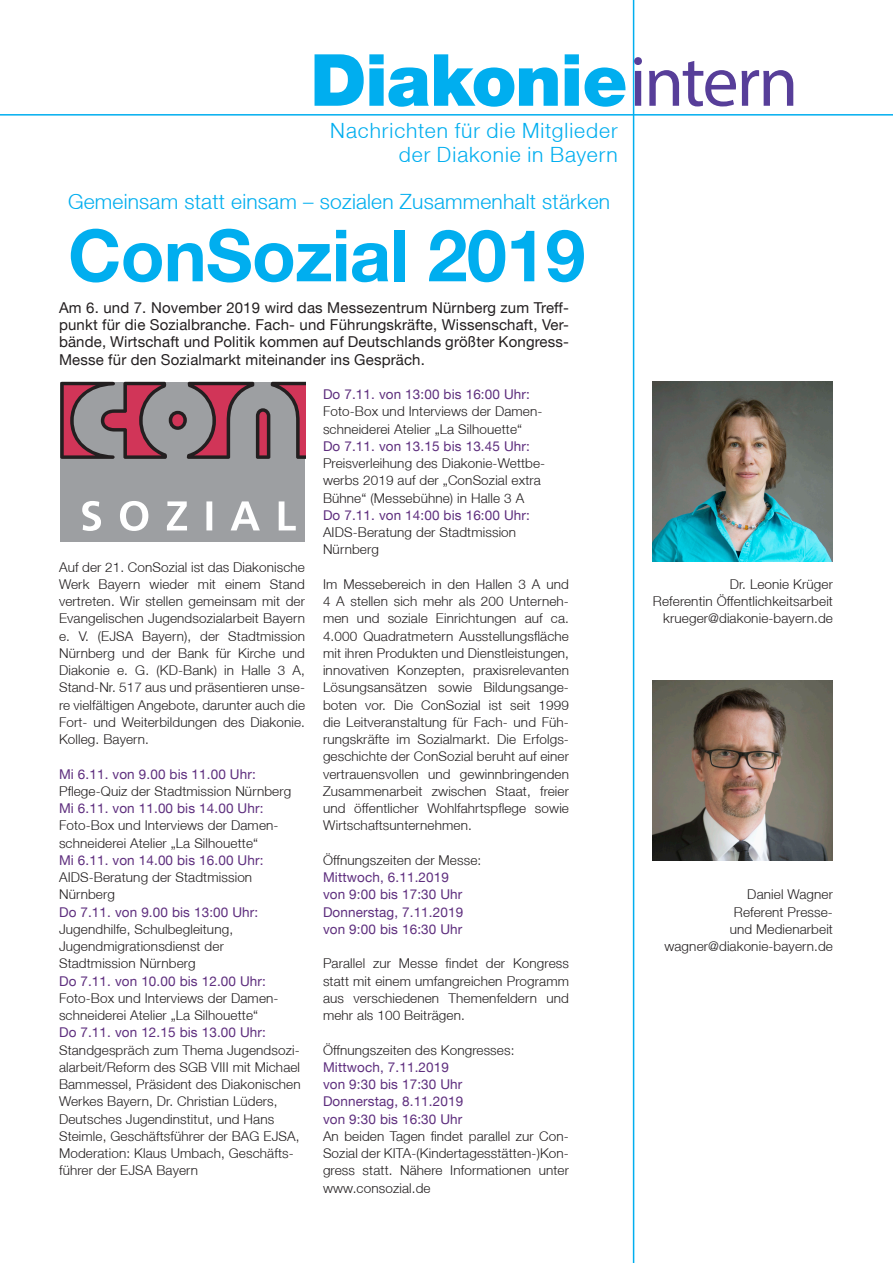
<style>
.page{position:relative;width:893px;height:1263px;background:#fff}
.page>*{position:absolute;margin:0;border:0;box-sizing:border-box;transform-origin:0 0}
.t1{font:900 72px "Helvetica Neue LT";letter-spacing:-.015em;color:#00aeef}
.t2{font:700 72px "Helvetica Neue LT";letter-spacing:-.01em;color:#00aeef}
.t3{font:300 21px "Helvetica Neue LT";letter-spacing:.01em;color:#00aeef}
.t4{font:300 21px/24px "Helvetica Neue LT";letter-spacing:.045em;color:#00aeef;text-align:right}
.t5{font:15px/17.2px "Helvetica Neue LT";letter-spacing:.01em;color:#231f20;text-align:justify}
.t6{font:300 13.5px/17.2px "Helvetica Neue LT";letter-spacing:.01em;color:#231f20}
.t7{font:13.5px "Helvetica Neue LT";letter-spacing:.01em;color:#5e2e7e}
.s1{font-family:"Myriad Pro";font-weight:400;color:#573e99}
.s2{font-weight:400;color:#5e2e7e}
</style>
<div class="page">
<svg style="left:633px;top:0;width:200px;height:1263px"></svg>
<hr style="left:0;top:114px;width:893px;height:2px;background:#00aeef">
<div style="left:60px;top:382px;width:245px;height:160px;background:#9d9fa2"></div>
<svg style="left:60px;top:382px;width:245px;height:77px"></svg>
<svg style="left:82px;top:501px;width:214px;height:30px"></svg>
<img style="left:653px;top:680px;width:180px;height:180px">
<img style="left:653px;top:382px;width:180px;height:180px">
<h1 class="t1" style="left:310px;top:37px;width:489px">Diakonie <span class="s1">intern</span></h1>
<h2 class="t4" style="left:330px;top:118px;width:289px">Nachrichten für die Mitglieder der Diakonie in Bayern</h2>
<p class="t3" style="left:68px;top:189px;width:543px">Gemeinsam statt einsam – sozialen Zusammenhalt stärken</p>
<p class="t2" style="left:68px;top:211px;width:519px">ConSozial 2019</p>
<p class="t5" style="left:59px;top:299px;width:511px">Am 6. und 7. November 2019 wird das Messezentrum Nürnberg zum Treff&shy;punkt für die Sozialbranche. Fach- und Führungskräfte, Wissenschaft, Ver&shy;bände, Wirtschaft und Politik kommen auf Deutschlands größter Kongress-Messe für den Sozialmarkt miteinander ins Gespräch.</p>
<p class="t6" style="left:59px;top:558px;width:247px;text-align:justify">Auf der 21. ConSozial ist das Diakonische Werk Bayern wieder mit einem Stand vertreten. Wir stellen gemeinsam mit der Evangelischen Jugendsozialarbeit Bayern e. V. (EJSA Bayern), der Stadtmission Nürnberg und der Bank für Kirche und Diakonie e. G. (KD-Bank) in Halle 3 A, Stand-Nr. 517 aus und präsentieren unse&shy;re vielfältigen Angebote, darunter auch die Fort- und Weiterbildungen des Diakonie.<br>Kolleg. Bayern.</p>
<p class="t6" style="left:59px;top:765px;width:234px"><span class="s2">Mi 6.11. von 9.00 bis 11.00 Uhr:<br></span>Pflege-Quiz der Stadtmission Nürnberg</p>
<p class="t7" style="left:59px;top:800px;width:206px">Mi 6.11. von 11.00 bis 14.00 Uhr:</p>
<p class="t6" style="left:59px;top:817px;width:221px">Foto-Box und Interviews der Damen&shy;schneiderei Atelier „La Silhouette“</p>
<p class="t7" style="left:59px;top:852px;width:206px">Mi 6.11. von 14.00 bis 16.00 Uhr:</p>
<p class="t6" style="left:59px;top:868px;width:195px">AIDS-Beratung der Stadtmission</p>
<p class="t6" style="left:59px;top:886px;width:57px">Nürnberg</p>
<p class="t7" style="left:59px;top:904px;width:201px">Do 7.11. von 9.00 bis 13:00 Uhr:</p>
<p class="t6" style="left:59px;top:920px;width:176px">Jugendhilfe, Schulbegleitung,</p>
<p class="t6" style="left:59px;top:937px;width:166px">Jugendmigrationsdienst der</p>
<p class="t6" style="left:59px;top:955px;width:138px">Stadtmission Nürnberg</p>
<p class="t7" style="left:59px;top:973px;width:208px">Do 7.11. von 10.00 bis 12.00 Uhr:</p>
<p class="t6" style="left:59px;top:989px;width:221px">Foto-Box und Interviews der Damen&shy;schneiderei Atelier „La Silhouette“</p>
<p class="t6" style="left:59px;top:1024px;width:243px"><span class="s2">Do 7.11. von 12.15 bis 13.00 Uhr:<br></span>Standgespräch zum Thema Jugendsozi&shy;alarbeit/Reform des SGB VIII mit Michael Bammessel, Präsident des Diakonischen Werkes Bayern, Dr. Christian Lüders, Deutsches Jugendinstitut, und Hans Steimle, Geschäftsführer der BAG EJSA, Moderation: Klaus Umbach, Geschäfts&shy;führer der EJSA Bayern</p>
<p class="t7" style="left:323px;top:386px;width:208px">Do 7.11. von 13:00 bis 16:00 Uhr:</p>
<p class="t6" style="left:323px;top:403px;width:221px">Foto-Box und Interviews der Damen&shy;schneiderei Atelier „La Silhouette“</p>
<p class="t7" style="left:323px;top:438px;width:208px">Do 7.11. von 13.15 bis 13.45 Uhr:</p>
<p class="t6" style="left:323px;top:454px;width:224px">Preisverleihung des Diakonie-Wettbe&shy;werbs 2019 auf der „ConSozial extra<br>Bühne“ (Messebühne) in Halle 3 A</p>
<p class="t7" style="left:323px;top:507px;width:208px">Do 7.11. von 14:00 bis 16:00 Uhr:</p>
<p class="t6" style="left:323px;top:523px;width:195px">AIDS-Beratung der Stadtmission</p>
<p class="t6" style="left:323px;top:541px;width:57px">Nürnberg</p>
<p class="t6" style="left:323px;top:575px;width:247px;text-align:justify">Im Messebereich in den Hallen 3 A und 4 A stellen sich mehr als 200 Unterneh&shy;men und soziale Einrichtungen auf ca.<br>4.000 Quadratmetern Ausstellungsfläche mit ihren Produkten und Dienstleistungen, innovativen Konzepten, praxisrelevanten Lösungsansätzen sowie Bildungsange&shy;boten vor. Die ConSozial ist seit 1999 die Leitveranstaltung für Fach- und Füh&shy;rungskräfte im Sozialmarkt. Die Erfolgs&shy;geschichte der ConSozial beruht auf einer vertrauensvollen und gewinnbringenden Zusammenarbeit zwischen Staat, freier und öffentlicher Wohlfahrtspflege sowie Wirtschaftsunternehmen.</p>
<p class="t6" style="left:323px;top:851px;width:160px">Öffnungszeiten der Messe:</p>
<p class="t7" style="left:323px;top:869px;width:127px">Mittwoch, 6.11.2019</p>
<p class="t7" style="left:323px;top:886px;width:141px">von 9:00 bis 17:30 Uhr</p>
<p class="t7" style="left:323px;top:904px;width:142px">Donnerstag, 7.11.2019</p>
<p class="t7" style="left:323px;top:921px;width:141px">von 9:00 bis 16:30 Uhr</p>
<p class="t6" style="left:323px;top:955px;width:247px;text-align:justify">Parallel zur Messe findet der Kongress statt mit einem umfangreichen Programm aus verschiedenen Themenfeldern und mehr als 100 Beiträgen.</p>
<p class="t6" style="left:323px;top:1041px;width:193px">Öffnungszeiten des Kongresses:</p>
<p class="t7" style="left:323px;top:1059px;width:127px">Mittwoch, 7.11.2019</p>
<p class="t7" style="left:323px;top:1076px;width:141px">von 9:30 bis 17:30 Uhr</p>
<p class="t7" style="left:323px;top:1093px;width:142px">Donnerstag, 8.11.2019</p>
<p class="t7" style="left:323px;top:1111px;width:141px">von 9:30 bis 16:30 Uhr</p>
<p class="t6" style="left:323px;top:1127px;width:247px;text-align:justify">An beiden Tagen findet parallel zur Con-Sozial der KITA-(Kindertagesstätten-)Kon&shy;gress statt. Nähere Informationen unter www.consozial.de</p>
<p class="t6" style="left:730px;top:575px;width:105px">Dr. Leonie Krüger</p>
<p class="t6" style="left:653px;top:592px;width:181px">Referentin Öffentlichkeitsarbeit</p>
<p class="t6" style="left:663px;top:610px;width:171px">krueger@diakonie-bayern.de</p>
<p class="t6" style="left:747px;top:886px;width:87px">Daniel Wagner</p>
<p class="t6" style="left:734px;top:903px;width:101px">Referent Presse-</p>
<p class="t6" style="left:730px;top:920px;width:105px">und Medienarbeit</p>
<p class="t6" style="left:664px;top:937px;width:170px">wagner@diakonie-bayern.de</p>
</div>
